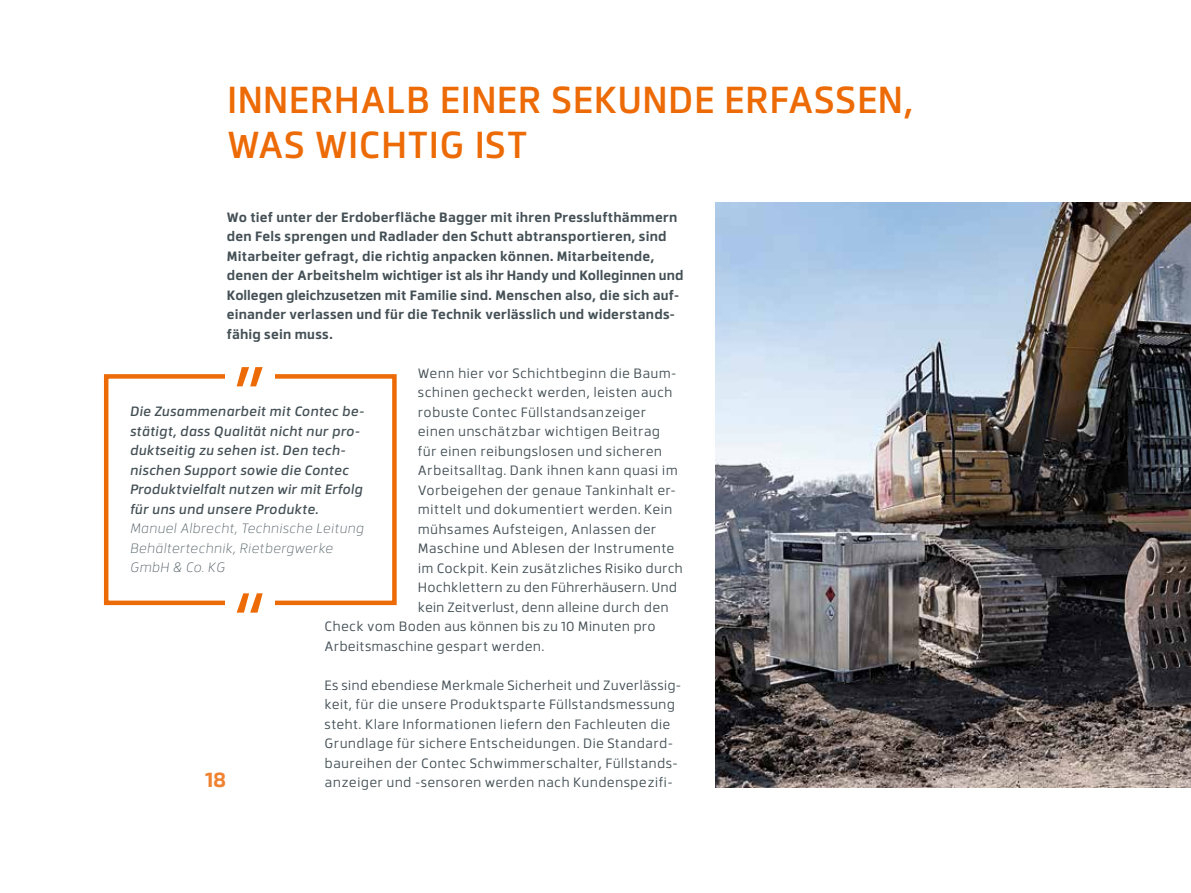
<style>
.page{position:relative;width:1191px;height:893px;background:#fff}
.page>*{position:absolute;margin:0;border:0;box-sizing:border-box;transform-origin:0 0}
.t1{font:500 37.5px/45px "Facto";letter-spacing:.01em;color:#ed6b06}
.t2{font:700 21px "Facto";color:#f08332}
.t3{font:13.5px/19.5px "Facto";letter-spacing:.01em;color:#445055}
.t4{font:700 13.5px/19.5px "Facto";letter-spacing:.015em;color:#445055}
.t5{font:italic 500 13.5px/19.5px "Facto";letter-spacing:.01em;color:#445055}
.t6{font:italic 300 13.5px/19.5px "Facto";color:#566369}
</style>
<div class="page">
<img style="left:715px;top:202px;width:476px;height:585px">
<div style="left:104px;top:374px;width:293px;height:231px;border:4px solid #ed6b06"></div>
<div style="left:225px;top:587px;width:49px;height:32px;background:#fff"></div>
<svg style="left:237px;top:593px;width:26px;height:20px"></svg>
<div style="left:225px;top:361px;width:49px;height:32px;background:#fff"></div>
<svg style="left:237px;top:367px;width:26px;height:19px"></svg>
<h1 class="t1" style="left:227px;top:75px;width:688px">INNERHALB EINER SEKUNDE ERFASSEN,<br>WAS WICHTIG IST</h1>
<p class="t4" style="left:227px;top:206px;width:458px">Wo tief unter der Erdoberfläche Bagger mit ihren Presslufthämmern den Fels sprengen und Radlader den Schutt abtransportieren, sind Mitarbeiter gefragt, die richtig anpacken können. Mitarbeitende, denen der Arbeitshelm wichtiger ist als ihr Handy und Kolleginnen und Kollegen gleichzusetzen mit Familie sind. Menschen also, die sich auf&shy;einander verlassen und für die Technik verlässlich und widerstands&shy;fähig sein muss.</p>
<p class="t3" style="left:418px;top:362px;width:260px">Wenn hier vor Schichtbeginn die Baum-</p>
<p class="t3" style="left:418px;top:382px;width:256px">schinen gecheckt werden, leisten auch</p>
<p class="t3" style="left:418px;top:401px;width:230px">robuste Contec Füllstandsanzeiger</p>
<p class="t3" style="left:418px;top:421px;width:244px">einen unschätzbar wichtigen Beitrag</p>
<p class="t3" style="left:418px;top:440px;width:246px">für einen reibungslosen und sicheren</p>
<p class="t3" style="left:418px;top:460px;width:261px">Arbeitsalltag. Dank ihnen kann quasi im</p>
<p class="t3" style="left:418px;top:479px;width:259px">Vorbeigehen der genaue Tankinhalt er-</p>
<p class="t3" style="left:418px;top:499px;width:256px">mittelt und dokumentiert werden. Kein</p>
<p class="t3" style="left:418px;top:518px;width:240px">mühsames Aufsteigen, Anlassen der</p>
<p class="t3" style="left:418px;top:538px;width:258px">Maschine und Ablesen der Instrumente</p>
<p class="t3" style="left:418px;top:557px;width:266px">im Cockpit. Kein zusätzliches Risiko durch</p>
<p class="t3" style="left:418px;top:577px;width:261px">Hochklettern zu den Führerhäusern. Und</p>
<p class="t3" style="left:418px;top:596px;width:252px">kein Zeitverlust, denn alleine durch den</p>
<p class="t3" style="left:324px;top:616px;width:332px">Check vom Boden aus können bis zu 10 Minuten pro</p>
<p class="t3" style="left:324px;top:635px;width:221px">Arbeitsmaschine gespart werden.</p>
<p class="t3" style="left:324px;top:674px;width:356px">Es sind ebendiese Merkmale Sicherheit und Zuverlässig&shy;keit, für die unsere Produktsparte Füllstandsmessung steht. Klare Informationen liefern den Fachleuten die Grundlage für sichere Entscheidungen. Die Standard&shy;baureihen der Contec Schwimmerschalter, Füllstands&shy;anzeiger und -sensoren werden nach Kundenspezifi-</p>
<p class="t5" style="left:130px;top:401px;width:236px">Die Zusammenarbeit mit Contec be&shy;stätigt, dass Qualität nicht nur pro&shy;duktseitig zu sehen ist. Den tech&shy;nischen Support sowie die Contec Produktvielfalt nutzen wir mit Erfolg für uns und unsere Produkte.</p>
<p class="t6" style="left:130px;top:518px;width:236px">Manuel Albrecht, Technische Leitung<br>Behältertechnik, Rietbergwerke<br>GmbH &amp; Co. KG</p>
<h2 class="t2" style="left:205px;top:764px;width:23px">18</h2>
</div>
